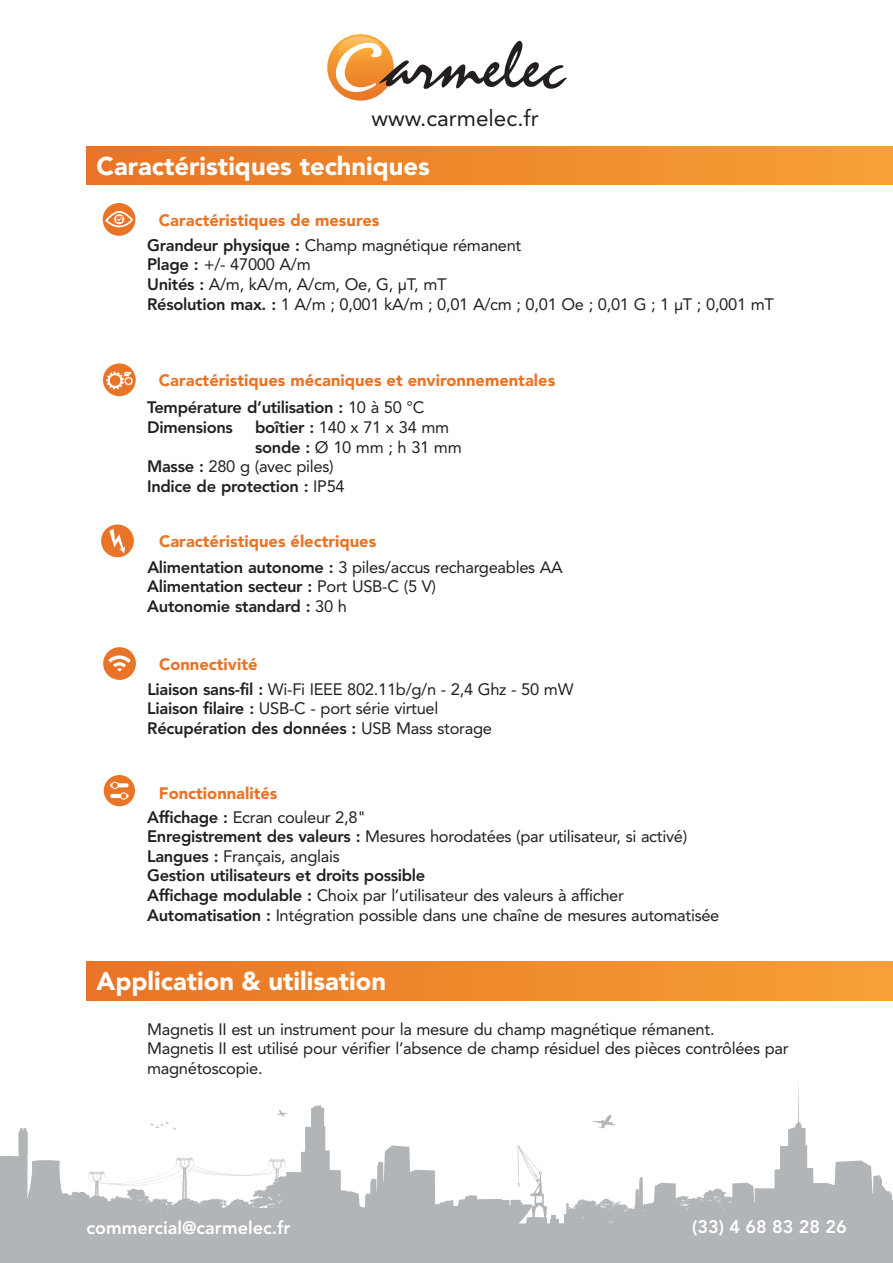
<style>
.page{position:relative;width:893px;height:1263px;background:#fff}
.page>*{position:absolute;margin:0;border:0;box-sizing:border-box;transform-origin:0 0}
.t1{font:900 25.5px "Avenir LT Std";color:#fff}
.t2{font:22.5px "Avenir LT Std";color:#231f20}
.t3{font:800 18px "Avenir LT Std";color:#fff}
.t4{font:16.5px/19.6px "Avenir LT Std";letter-spacing:-.02em;color:#231f20}
.t5{font:900 16.5px/24.6px "Avenir LT Std";color:#e97427}
.t6{font:800 16.5px/19.6px "Avenir LT Std";letter-spacing:-.02em;color:#231f20}
.s1{font-weight:800;color:#231f20}
.s2{font-weight:400;color:#231f20}
.s3{font-weight:800}
.s4{font-weight:400}
.s5{font-weight:900;color:#e97427}
</style>
<div class="page">
<svg style="left:327px;top:34px;width:67px;height:67px"></svg>
<svg style="left:334px;top:35px;width:233px;height:65px"></svg>
<div style="left:86px;top:147px;width:807px;height:38px;background:linear-gradient(to right,#e87426,#f6a034)"></div>
<div style="left:103px;top:203px;width:32px;height:33px;background:#e97427;border-radius:50%"></div>
<svg style="left:104px;top:210px;width:30px;height:24px"></svg>
<div style="left:101px;top:524px;width:33px;height:33px;background:#e97427;border-radius:50%"></div>
<svg style="left:109px;top:529px;width:16px;height:24px"></svg>
<div style="left:103px;top:647px;width:33px;height:33px;background:#e97427;border-radius:50%"></div>
<svg style="left:108px;top:655px;width:23px;height:17px"></svg>
<div style="left:103px;top:363px;width:33px;height:33px;background:#e97427;border-radius:50%"></div>
<svg style="left:106px;top:372px;width:27px;height:17px"></svg>
<img style="left:86px;top:961px;width:807px;height:40px">
<div style="left:86px;top:962px;width:807px;height:38px;background:linear-gradient(to right,#e87426,#f6a034)"></div>
<div style="left:104px;top:775px;width:31px;height:31px;background:#eb7526;border-radius:50%"></div>
<svg style="left:110px;top:783px;width:19px;height:4px"></svg>
<svg style="left:112px;top:782px;width:6px;height:7px"></svg>
<svg style="left:110px;top:794px;width:19px;height:4px"></svg>
<svg style="left:120px;top:793px;width:7px;height:6px"></svg>
<div style="left:0;top:1224px;width:893px;height:39px;background:#b1b5b7"></div>
<svg style="left:0;top:1083px;width:893px;height:141px"></svg>
<h2 class="t2" style="left:371px;top:109px;width:169px">www.carmelec.fr</h2>
<h1 class="t1" style="left:97px;top:156px;width:335px">Caractéristiques techniques</h1>
<p class="t5" style="left:147px;top:210px;width:376px;text-indent:12px">Caractéristiques de mesures<br><span class="s1">Grandeur physique :</span> <span class="s2">Champ magnétique rémanent</span></p>
<p class="t4" style="left:147px;top:256px;width:628px"><span class="s3">Plage :</span> +/- 47000 A/m<br><span class="s3">Unités :</span> A/m, kA/m, A/cm, Oe, G, µT, mT<br><span class="s3">Résolution max. :</span> 1 A/m ; 0,001 kA/m ; 0,01 A/cm ; 0,01 Oe ; 0,01 G ; 1 µT ; 0,001 mT</p>
<p class="t5" style="left:147px;top:369px;width:410px;line-height:26.8px;text-indent:12px">Caractéristiques mécaniques et environnementales<br><span class="s1">Température d’utilisation :</span> <span class="s2">10 à 50 °C</span></p>
<p class="t6" style="left:147px;top:419px;width:87px">Dimensions</p>
<p class="t4" style="left:255px;top:419px;width:196px"><span class="s3">boîtier :</span> 140 x 71 x 34 mm</p>
<p class="t4" style="left:255px;top:438px;width:208px"><span class="s3">sonde :</span> Ø 10 mm ; h 31 mm</p>
<p class="t4" style="left:147px;top:458px;width:188px"><span class="s3">Masse :</span> 280 g (avec piles)</p>
<p class="t6" style="left:147px;top:478px;width:199px">Indice de protection : <span class="s4">IP54</span></p>
<p class="t5" style="left:159px;top:531px;width:219px">Caractéristiques électriques</p>
<p class="t6" style="left:147px;top:559px;width:417px">Alimentation autonome : <span class="s4">3 piles/accus rechargeables AA<br></span>Alimentation secteur : <span class="s4">Port USB-C (5 V)<br></span>Autonomie standard : <span class="s4">30 h</span></p>
<p class="t5" style="left:159px;top:653px;width:100px">Connectivité</p>
<p class="t4" style="left:147px;top:680px;width:428px"><span class="s3">Liaison sans-fil :</span> Wi-Fi IEEE 802.11b/g/n - 2,4 Ghz - 50 mW<br><span class="s3">Liaison filaire :</span> USB-C - port série virtuel<br><span class="s3">Récupération des données :</span> USB Mass storage</p>
<p class="t4" style="left:147px;top:783px;width:220px;line-height:23.5px;text-indent:12px"><span class="s5">Fonctionnalités<br></span><span class="s3">Affichage :</span> Ecran couleur 2,8"</p>
<p class="t4" style="left:147px;top:828px;width:574px"><span class="s3">Enregistrement des valeurs :</span> Mesures horodatées (par utilisateur, si activé)<br><span class="s3">Langues :</span> Français, anglais<br><span class="s3">Gestion utilisateurs et droits possible<br>Affichage modulable :</span> Choix par l’utilisateur des valeurs à afficher <span class="s3">Automatisation :</span> Intégration possible dans une chaîne de mesures automatisée</p>
<h1 class="t1" style="left:97px;top:971px;width:291px">Application &amp; utilisation</h1>
<p class="t4" style="left:147px;top:1021px;width:643px">Magnetis II est un instrument pour la mesure du champ magnétique rémanent.<br>Magnetis II est utilisé pour vérifier l’absence de champ résiduel des pièces contrôlées par magnétoscopie.</p>
<p class="t3" style="left:86px;top:1220px;width:206px">commercial@carmelec.fr</p>
<p class="t3" style="left:692px;top:1219px;width:156px">(33) 4 68 83 28 26</p>
</div>
